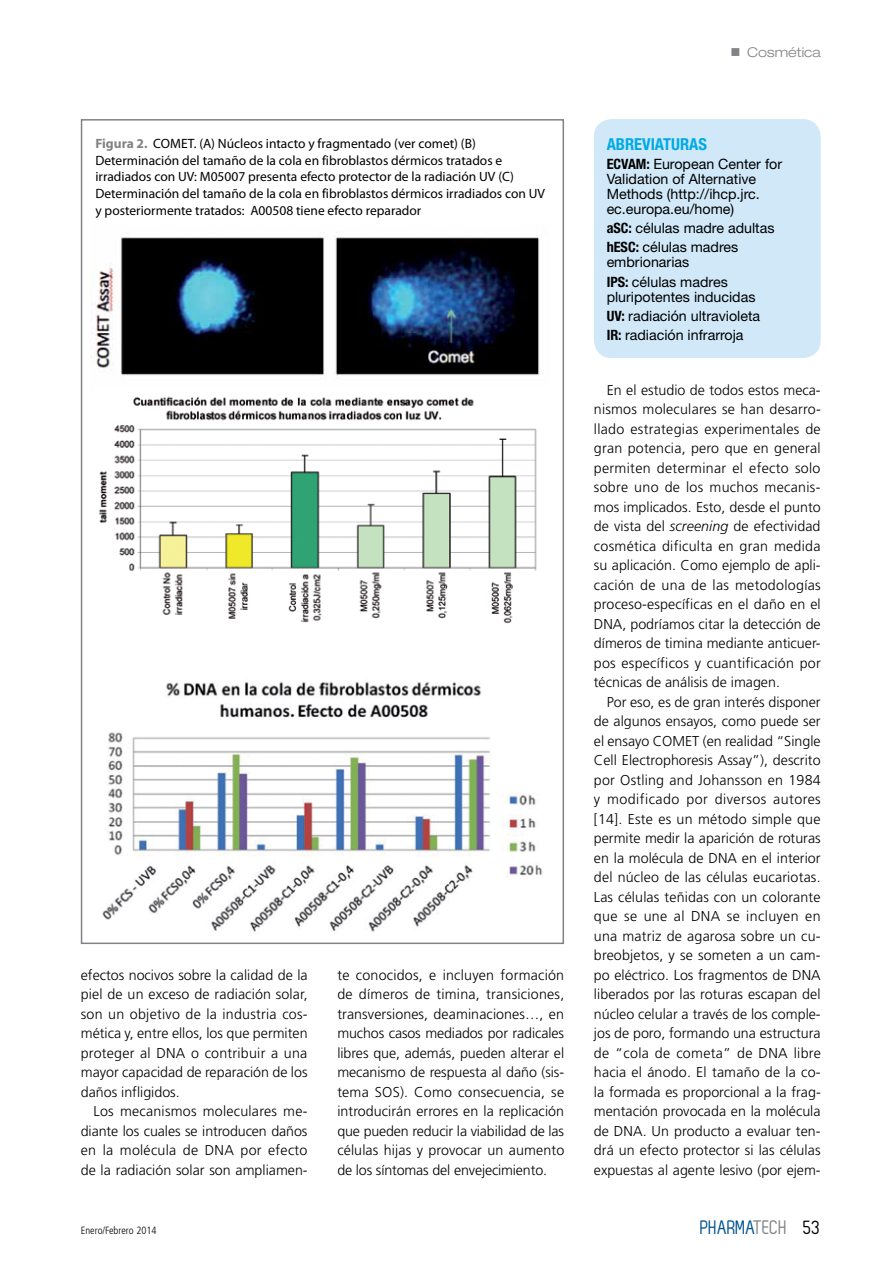
<style>
.page{position:relative;width:893px;height:1263px;background:#fff}
.page>*{position:absolute;margin:0;border:0;box-sizing:border-box;transform-origin:0 0}
.t1{font:19.5px "Zag";letter-spacing:-.005em;color:#00548e}
.t2{font:700 condensed 16.5px "Helvetica Neue LT Std";color:#00aae6}
.t3{font:300 14.25px/19.5px "Frutiger";color:#000;text-align:justify}
.t4{font:14.25px/19.2px "Helvetica Neue LT Std";color:#000}
.t5{font:700 condensed 14.25px "Helvetica Neue LT Std";color:#000}
.t6{font:13.5px/16.8px "Myriad Pro";color:#000}
.t7{font:300 expanded 13.5px "Helvetica Neue LT Std";color:#808285}
.t8{font:300 condensed 10.5px "Frutiger";color:#000}
.s1{font-weight:700;color:#808285}
.s2{font-weight:700;font-stretch:condensed}
.s3{font-style:italic}
.s4{color:#808285}
.s5{color:#000}
</style>
<div class="page">
<img style="left:90px;top:236px;width:450px;height:140px">
<img style="left:99px;top:396px;width:444px;height:536px">
<div style="left:594px;top:119px;width:227px;height:239px;background:#d0e8f8;border-radius:18px"></div>
<p class="t7" style="left:747px;top:44px;width:75px">Cosmética</p>
<p class="t6" style="left:95px;top:135px;width:451px"><span class="s1">Figura 2.</span> COMET. (A) Núcleos intacto y fragmentado (ver comet) (B)<br>Determinación del tamaño de la cola en fibroblastos dérmicos tratados e irradiados con UV: M05007 presenta efecto protector de la radiación UV (C)<br>Determinación del tamaño de la cola en fibroblastos dérmicos irradiados con UV y posteriormente tratados: A00508 tiene efecto reparador</p>
<p class="t2" style="left:607px;top:134px;width:102px">ABREVIATURAS</p>
<p class="t4" style="left:607px;top:156px;width:177px;line-height:15px;text-indent:40px"><span class="s2">:</span> European Center for<br>Validation of Alternative<br>Methods (http://ihcp.jrc. ec.europa.eu/home)</p>
<p class="t4" style="left:607px;top:218px;width:169px"><span class="s2">ASC:</span> células madre adultas<br><span class="s2">HESC:</span> células madres</p>
<p class="t4" style="left:607px;top:253px;width:123px">embrionarias<br><span class="s2">IPS:</span> células madres</p>
<p class="t4" style="left:607px;top:287px;width:155px">pluripotentes inducidas<br><span class="s2">UV:</span> radiación ultravioleta<br><span class="s2">IR:</span> radiación infrarroja</p>
<p class="t5" style="left:607px;top:155px;width:16px">ECVAM</p>
<p class="t3" style="left:81px;top:965px;width:228px">efectos nocivos sobre la calidad de la piel de un exceso de radiación solar, son un objetivo de la industria cos&shy;mética y, entre ellos, los que permiten proteger al DNA o contribuir a una mayor capacidad de reparación de los daños infligidos.</p>
<p class="t3" style="left:81px;top:1102px;width:228px;text-indent:13px">Los mecanismos moleculares me&shy;diante los cuales se introducen daños en la molécula de DNA por efecto de la radiación solar son ampliamen-</p>
<p class="t3" style="left:337px;top:965px;width:228px">te conocidos, e incluyen formación de dímeros de timina, transiciones, transversiones, deaminaciones…, en muchos casos mediados por radicales libres que, además, pueden alterar el mecanismo de respuesta al daño (sis&shy;tema SOS). Como consecuencia, se introducirán errores en la replicación que pueden reducir la viabilidad de las células hijas y provocar un aumento de los síntomas del envejecimiento.</p>
<p class="t3" style="left:594px;top:380px;width:228px;text-indent:13px">En el estudio de todos estos meca&shy;nismos moleculares se han desarro&shy;llado estrategias experimentales de gran potencia, pero que en general permiten determinar el efecto solo sobre uno de los muchos mecanis&shy;mos implicados. Esto, desde el punto de vista del <span class="s3">screening</span> de efectividad cosmética dificulta en gran medida su aplicación. Como ejemplo de apli&shy;cación de una de las metodologías proceso-específicas en el daño en el DNA, podríamos citar la detección de dímeros de timina mediante anticuer&shy;pos específicos y cuantificación por técnicas de análisis de imagen.</p>
<p class="t3" style="left:594px;top:692px;width:228px;text-indent:13px">Por eso, es de gran interés disponer de algunos ensayos, como puede ser el ensayo COMET (en realidad “Single Cell Electrophoresis Assay”), descrito por Ostling and Johansson en 1984 y modificado por diversos autores [14]. Este es un método simple que permite medir la aparición de roturas en la molécula de DNA en el interior del núcleo de las células eucariotas.<br>Las células teñidas con un colorante que se une al DNA se incluyen en una matriz de agarosa sobre un cu&shy;breobjetos, y se someten a un cam&shy;po eléctrico. Los fragmentos de DNA liberados por las roturas escapan del núcleo celular a través de los comple&shy;jos de poro, formando una estructura de “cola de cometa” de DNA libre hacia el ánodo. El tamaño de la co&shy;la formada es proporcional a la frag&shy;mentación provocada en la molécula de DNA. Un producto a evaluar ten&shy;drá un efecto protector si las células expuestas al agente lesivo (por ejem-</p>
<p class="t8" style="left:81px;top:1224px;width:77px">Enero/Febrero 2014</p>
<h1 class="t1" style="left:700px;top:1217px;width:122px">PHARMA<span class="s4">TECH</span> <span class="s5">53</span></h1>
</div>
